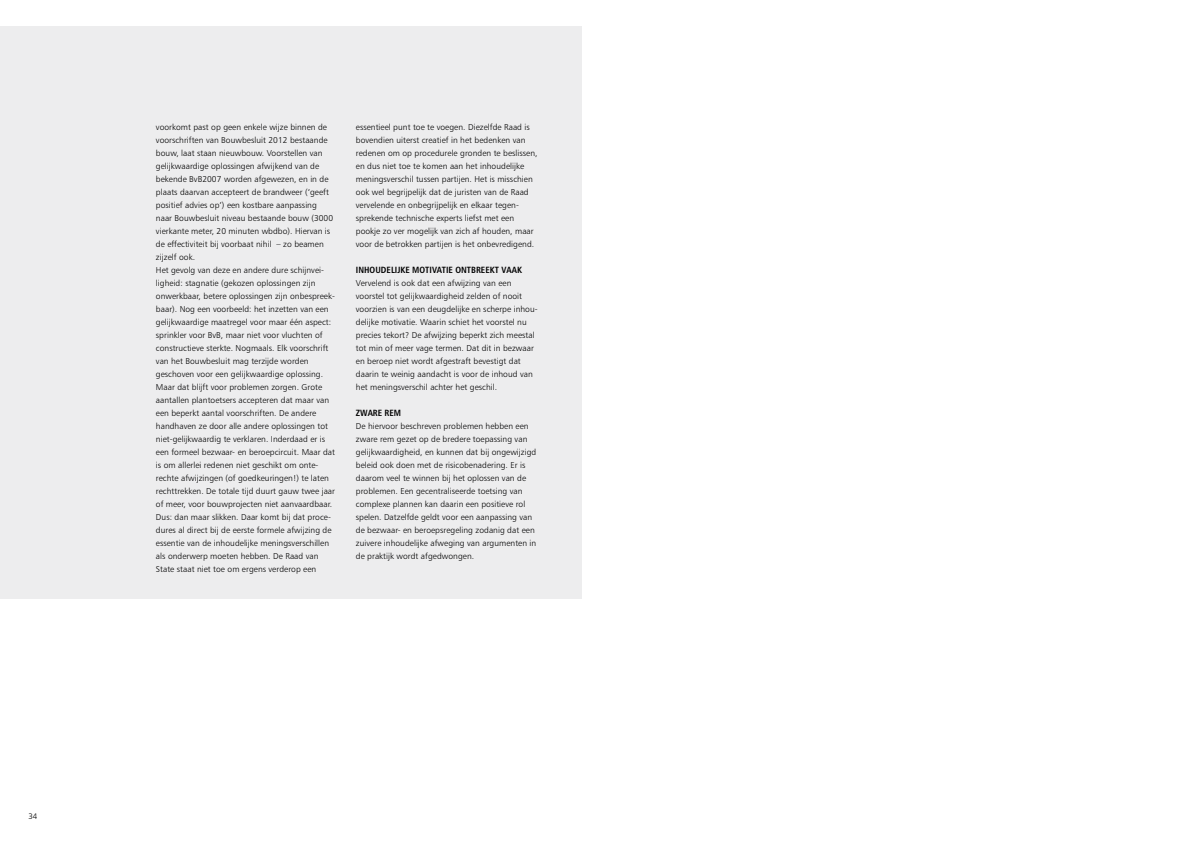
<style>
.page{position:relative;width:1191px;height:842px;background:#fff}
.page>*{position:absolute;margin:0;border:0;box-sizing:border-box;transform-origin:0 0}
.t1{font:9px "Humanist 777 BT Bold Condensed B";letter-spacing:.005em;color:#000}
.t2{font:8.5px/13px "Humanist 777 BT Light B";letter-spacing:.005em;color:#000}
.t3{font:8px "Humanist 777 BT Light B";color:#000}
</style>
<div class="page">
<div style="left:0;top:26px;width:581px;height:572px;background:#ededee"></div>
<p class="t3" style="left:28px;top:811px;width:10px">34</p>
<p class="t2" style="left:156px;top:120px;width:181px">voorkomt past op geen enkele wijze binnen de voorschriften van Bouwbesluit 2012 bestaande bouw, laat staan nieuwbouw. Voorstellen van gelijkwaardige oplossingen afwijkend van de bekende BvB2007 worden afgewezen, en in de plaats daarvan accepteert de brandweer (‘geeft positief advies op’) een kostbare aanpassing naar Bouwbesluit niveau bestaande bouw (3000 vierkante meter, 20 minuten wbdbo). H iervan is de effectiviteit bij voorbaat nihil – zo beamen zijzelf ook.<br>Het gevolg van deze en andere dure schijnvei&shy;ligheid: stagnatie (gekozen oplossingen zijn onwerkbaar, betere oplossingen zijn onbespreek&shy;baar). N og een voorbeeld: het inzetten van een gelijkwaardige maatregel voor maar één aspect: sprinkler voor BvB, maar niet voor vluchten of constructieve sterkte. N ogmaals. E lk voorschrift van het Bouwbesluit mag terzijde worden geschoven voor een gelijkwaardige oplossing.<br>Maar dat blijft voor problemen zorgen. Grote aantallen plantoetsers accepteren dat maar van een beperkt aantal voorschriften. De andere handhaven ze door alle andere oplossingen tot niet-gelijkwaardig te verklaren. I nderdaad er is een formeel bezwaar- en beroepcircuit. Maar dat is om allerlei redenen niet geschikt om onte&shy;rechte afwijzingen (of goedkeuringen!) te laten rechttrekken. De totale tijd duurt gauw twee jaar of meer, voor bouwprojecten niet aanvaardbaar.<br>Dus: dan maar slikken. Daar komt bij dat proce&shy;dures al direct bij de eerste formele afwijzing de essentie van de inhoudelijke meningsverschillen als onderwerp moeten hebben. De Raad van State staat niet toe om ergens verderop een</p>
<p class="t2" style="left:356px;top:120px;width:183px">essentieel punt toe te voegen. Diezelfde Raad is bovendien uiterst creatief in het bedenken van redenen om op procedurele gronden te beslissen, en dus niet toe te komen aan het inhoudelijke meningsverschil tussen partijen. Het is misschien ook wel begrijpelijk dat de juristen van de Raad vervelende en onbegrijpelijk en elkaar tegen&shy;sprekende technische experts liefst met een pookje zo ver mogelijk van zich af houden, maar voor de betrokken partijen is het onbevredigend.</p>
<p class="t1" style="left:356px;top:264px;width:168px">INHOUDELIJKE MOTIVATIE ONTBREEKT VAAK</p>
<p class="t2" style="left:356px;top:276px;width:183px">Vervelend is ook dat een afwijzing van een voorstel tot gelijkwaardigheid zelden of nooit voorzien is van een deugdelijke en scherpe inhou&shy;delijke motivatie. Waarin schiet het voorstel nu precies tekort? De afwijzing beperkt zich meestal tot min of meer vage termen. Dat dit in bezwaar en beroep niet wordt afgestraft bevestigt dat daarin te weinig aandacht is voor de inhoud van het meningsverschil achter het geschil.</p>
<p class="t1" style="left:356px;top:407px;width:47px">ZWARE REM</p>
<p class="t2" style="left:356px;top:419px;width:182px">De hiervoor beschreven problemen hebben een zware rem gezet op de bredere toepassing van gelijkwaardigheid, en kunnen dat bij ongewijzigd beleid ook doen met de risicobenadering. E r is daarom veel te winnen bij het oplossen van de problemen. Een gecentraliseerde toetsing van complexe plannen kan daarin een positieve rol spelen. Datzelfde geldt voor een aanpassing van de bezwaar- en beroepsregeling zodanig dat een zuivere inhoudelijke afweging van argumenten in de praktijk wordt afgedwongen.</p>
</div>
